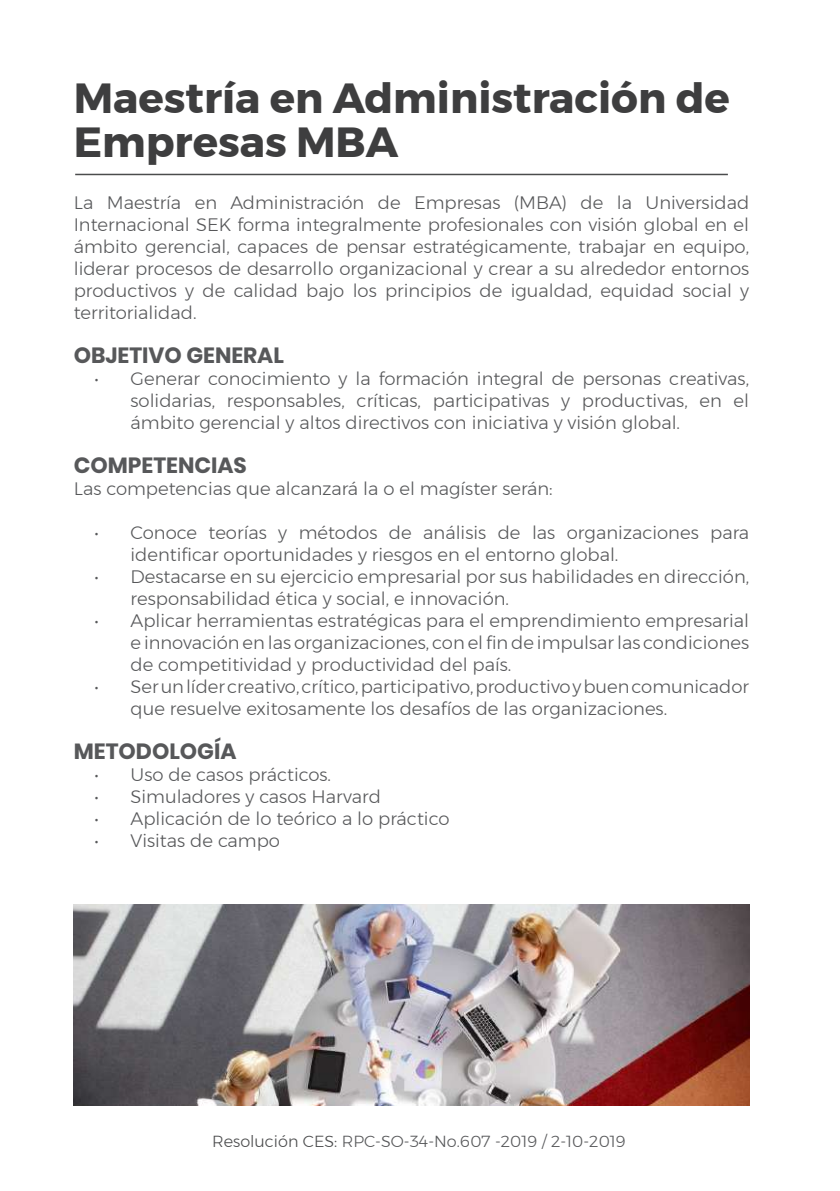
<style>
.page{position:relative;width:840px;height:1191px;background:#fff}
.page>*{position:absolute;margin:0;border:0;box-sizing:border-box;transform-origin:0 0}
.t1{font:700 42px/44px "Montserrat";color:#3e3e3f}
.t2{font:700 22px "Poppins";color:#57585a}
.t3{font:300 18px/22px "Montserrat";color:#57585a;text-align:justify}
.t4{font:300 16px "Montserrat";color:#57585a}
.s1{color:#4b4c4d}
</style>
<div class="page">
<hr style="left:75px;top:174px;width:652px;height:1px;background:#4b4c4d">
<img style="left:74px;top:904px;width:674px;height:202px">
<h1 class="t1" style="left:74px;top:76px;width:657px">Maestría en Administración de<br>Empresas MBA</h1>
<p class="t3" style="left:74px;top:191px;width:676px">La Maestría en Administración de Empresas (MBA) de la Universidad Internacional SEK forma integralmente profesionales con visión global en el ámbito gerencial, capaces de pensar estratégicamente, trabajar en equipo, liderar procesos de desarrollo organizacional y crear a su alrededor entornos productivos y de calidad bajo los principios de igualdad, equidad social y territorialidad.</p>
<p class="t2" style="left:74px;top:342px;width:211px">OBJETIVO GENERAL</p>
<p class="t3" style="left:130px;top:367px;width:619px;text-indent:-36px">• Generar conocimiento y la formación integral de personas creativas, solidarias, responsables, críticas, participativas y productivas, en el ámbito gerencial y altos directivos con iniciativa y visión global.</p>
<p class="t2" style="left:74px;top:452px;width:174px">COMPETENCIAS</p>
<p class="t3" style="left:74px;top:477px;width:480px">Las competencias que alcanzará la o el magíster serán:</p>
<p class="t3" style="left:130px;top:521px;width:620px;text-indent:-36px">• Conoce teorías y métodos de análisis de las organizaciones para identificar oportunidades y riesgos en el entorno global.</p>
<p class="t3" style="left:130px;top:565px;width:620px;text-indent:-36px">• Destacarse en su ejercicio empresarial por sus habilidades en dirección, responsabilidad ética y social, e innovación.</p>
<p class="t3" style="left:130px;top:609px;width:619px;text-indent:-36px">• Aplicar herramientas estratégicas para el emprendimiento empresarial e innovación en las organizaciones, con el fin de impulsar las condiciones de competitividad y productividad del país.</p>
<p class="t3" style="left:130px;top:675px;width:619px;text-indent:-36px">• Ser un líder creativo, crítico, participativo, productivo y buen comunicador que resuelve exitosamente los desafíos de las organizaciones.</p>
<p class="t2" style="left:74px;top:738px;width:164px">METODOLOGÍA</p>
<p class="t3" style="left:94px;top:763px;width:238px">• Uso de casos prácticos.</p>
<p class="t3" style="left:94px;top:785px;width:288px">• Simuladores y casos Harvard</p>
<p class="t3" style="left:94px;top:807px;width:356px">• Aplicación de lo teórico a lo práctico</p>
<p class="t3" style="left:94px;top:829px;width:187px">• Visitas de campo</p>
<p class="t4" style="left:212px;top:1129px;width:415px"><span class="s1">Resolución CES:</span> RPC-SO-34-No.607 -2019 / 2-10-2019</p>
</div>
